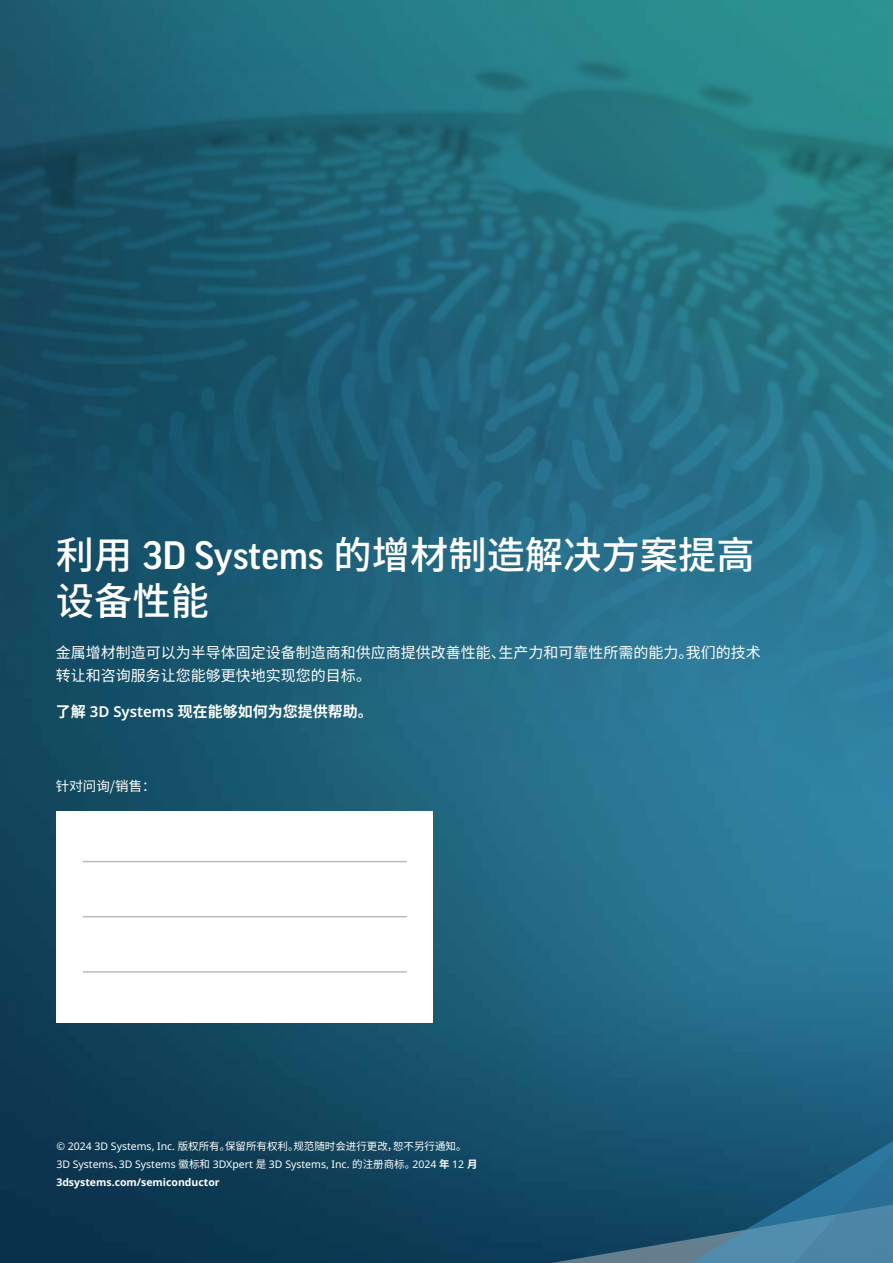
<style>
.page{position:relative;width:893px;height:1263px;background:#fff}
.page>*{position:absolute;margin:0;border:0;box-sizing:border-box;transform-origin:0 0}
.t1{font:500 38.25px/45.9px "Noto Sans CJ Ksc";color:#fff}
.t2{font:15px/22.5px "Noto Sans CJ Ksc";color:#fff}
.t3{font:700 15px "Noto Sans CJ Ksc";color:#fff}
.t4{font:13.5px "Noto Sans CJ Ksc";color:#fff}
.t5{font:10.5px/18px "Noto Sans";color:#fff}
.t6{font:10.5px "Noto Sans CJ Ksc";color:#fff}
.s1{font-family:"Good Pro"}
.s2{font-family:"Noto Sans";font-weight:600}
.s3{font-family:"Noto Sans"}
.s4{font-family:"Noto Sans CJ Ksc"}
.s5{font-family:"Noto Sans CJ Ksc";font-weight:700}
.s6{font-weight:700}
</style>
<div class="page">
<img style="left:0;top:858px;width:893px;height:405px">
<img style="left:0;top:0;width:893px;height:858px">
<svg style="left:502px;top:1022px;width:174px;height:241px;background:#18526d"></svg>
<svg style="left:676px;top:1022px;width:217px;height:241px;background:#256583"></svg>
<div style="left:57px;top:812px;width:376px;height:211px;background:#fff"></div>
<hr style="left:83px;top:861px;width:324px;height:1px;background:#bbb">
<hr style="left:83px;top:916px;width:324px;height:1px;background:#bbb">
<hr style="left:83px;top:971px;width:324px;height:2px;background:#bbb">
<h1 class="t1" style="left:56px;top:533px;width:700px">利用 <span class="s1">3D Systems</span> 的增材制造解决方案提高设备性能</h1>
<h2 class="t2" style="left:56px;top:642px;width:707px">金属增材制造可以为半导体固定设备制造商和供应商提供改善性能、生产力和可靠性所需的能力。我们的技术转让和咨询服务让您能够更快地实现您的目标。</h2>
<h2 class="t3" style="left:56px;top:703px;width:318px">了解 <span class="s2">3D Systems</span> 现在能够如何为您提供帮助。</h2>
<p class="t4" style="left:56px;top:778px;width:101px">针对问询/销售：</p>
<p class="t6" style="left:56px;top:1140px;width:412px">© <span class="s3">2024 3D Systems, Inc.</span> 版权所有。保留所有权利。规范随时会进行更改，恕不另行通知。</p>
<p class="t5" style="left:56px;top:1155px;width:423px">3D Systems<span class="s4">、</span>3D Systems <span class="s4">徽标和</span> 3DXpert <span class="s4">是</span> 3D Systems, Inc. <span class="s4">的注册商标。</span>2024 <span class="s5">年</span> 12 <span class="s5">月<br></span><span class="s6">3dsystems.com/semiconductor</span></p>
</div>
